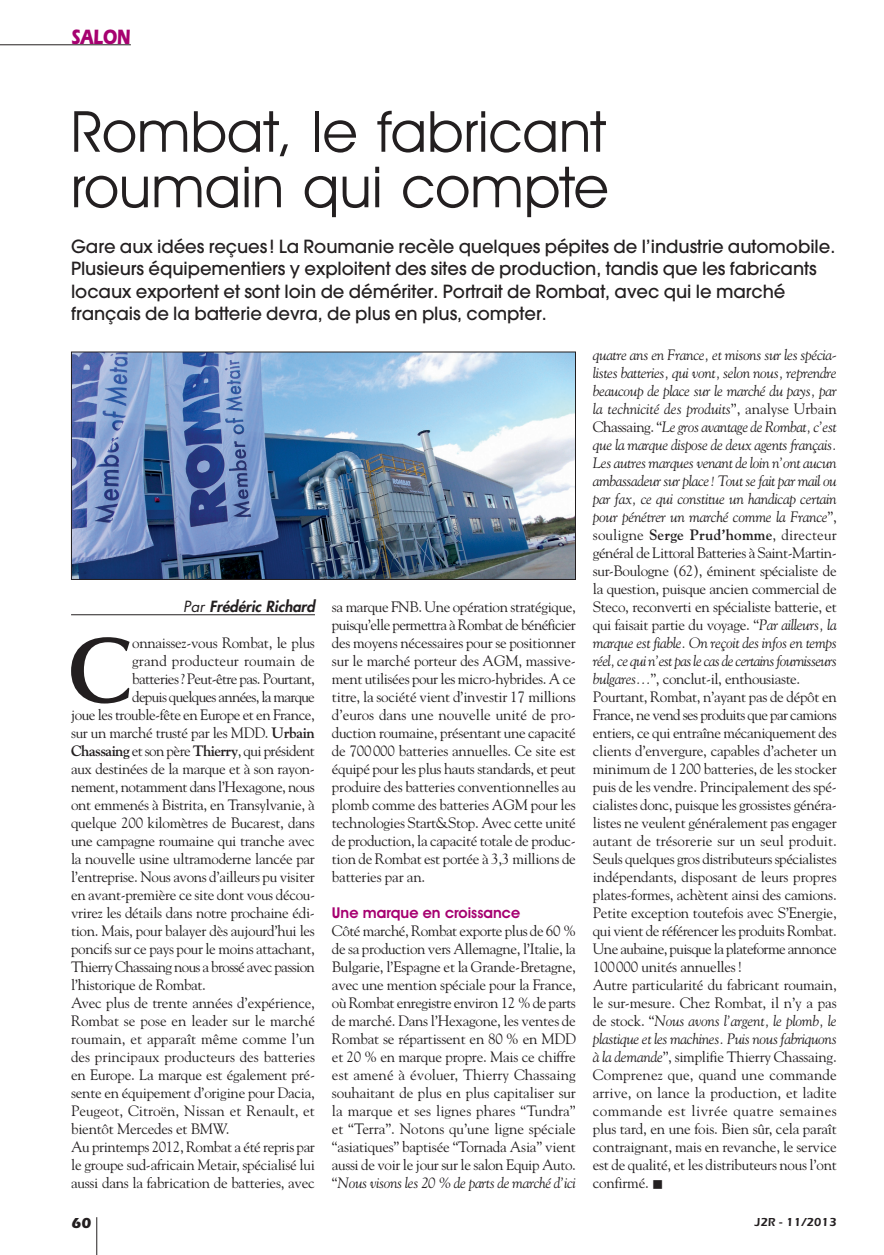
<style>
.page{position:relative;width:884px;height:1255px;background:#fff}
.page>*{position:absolute;margin:0;border:0;box-sizing:border-box;transform-origin:0 0}
.t1{font:600 93.75px "Optima LT Std";color:#231f20}
.t2{font:57px/55.5px "Avant Garde IT Cby BT";letter-spacing:.005em;color:#231f20}
.t3{font:700 21.45px "Itc Eras";letter-spacing:-.005em;color:#a60170;scale:.77 1}
.t4{font:500 18px/22.5px "Avant Garde";letter-spacing:-.005em;color:#231f20}
.t5{font:15px/18px "Goudy";letter-spacing:-.02em;color:#231f20;text-align:justify}
.t6{font:15px "Goudy";letter-spacing:-.04em;color:#231f20}
.t7{font:15px "Goudy";color:#231f20}
.t8{font:15px "Goudy";letter-spacing:-.045em;color:#231f20}
.t9{font:15px "Goudy";letter-spacing:.01em;color:#231f20}
.t10{font:600 15px "Avant Garde IT Cby BT";color:#a60170}
.t11{font:italic 800 15px "Futura";color:#231f20}
.t12{font:700 15px "Itc Eras";color:#231f20}
.t13{font:600 12px "Itc Eras";color:#231f20}
.s1{font-weight:400}
.s2{font-weight:700}
.s3{font-style:italic}
</style>
<div class="page">
<hr style="left:96px;top:1217px;width:1px;height:38px;background:#231f20">
<hr style="left:0;top:44px;width:131px;height:1px;background:#231f20">
<hr style="left:71px;top:614px;width:244px;height:1px;background:#231f20">
<img style="left:71px;top:351px;width:505px;height:229px">
<h3 class="t3" style="left:71px;top:25px;width:79px">SALON</h3>
<h2 class="t2" style="left:71px;top:103px;width:539px">Rombat, le fabricant roumain qui compte</h2>
<p class="t4" style="left:71px;top:235px;width:765px">Gare aux idées reçues ! La Roumanie recèle quelques pépites de l’industrie automobile.<br>Plusieurs équipementiers y exploitent des sites de production, tandis que les fabricants locaux exportent et sont loin de démériter. Portrait de Rombat, avec qui le marché français de la batterie devra, de plus en plus, compter.</p>
<p class="t11" style="left:183px;top:597px;width:133px"><span class="s1">Par</span> Frédéric Richard</p>
<h1 class="t1" style="left:66px;top:616px;width:67px">C</h1>
<p class="t5" style="left:132px;top:634px;width:184px">onnaissez-vous Rombat, le plus</p>
<p class="t9" style="left:132px;top:652px;width:184px">grand producteur roumain de</p>
<p class="t6" style="left:132px;top:670px;width:184px">batteries ? Peut-être pas. Pourtant,</p>
<p class="t8" style="left:132px;top:688px;width:184px">depuis quelques années, la marque</p>
<p class="t5" style="left:71px;top:706px;width:245px">joue les trouble-fête en Europe et en France,</p>
<p class="t5" style="left:71px;top:724px;width:245px">sur un marché trusté par les MDD. <span class="s2">Urbain</span></p>
<p class="t6" style="left:71px;top:742px;width:245px"><span class="s2">Chassaing</span> et son père <span class="s2">Thierry</span>, qui président</p>
<p class="t5" style="left:71px;top:760px;width:245px">aux destinées de la marque et à son rayon-</p>
<p class="t5" style="left:71px;top:778px;width:245px">nement, notamment dans l’Hexagone, nous</p>
<p class="t5" style="left:71px;top:796px;width:245px">ont emmenés à Bistrita, en Transylvanie, à</p>
<p class="t5" style="left:71px;top:814px;width:245px">quelque 200 kilomètres de Bucarest, dans</p>
<p class="t5" style="left:71px;top:832px;width:245px">une campagne roumaine qui tranche avec</p>
<p class="t5" style="left:71px;top:850px;width:245px">la nouvelle usine ultramoderne lancée par</p>
<p class="t5" style="left:71px;top:868px;width:245px">l’entreprise. Nous avons d’ailleurs pu visiter</p>
<p class="t5" style="left:71px;top:886px;width:245px">en avant-première ce site dont vous décou-</p>
<p class="t5" style="left:71px;top:904px;width:245px">vrirez les détails dans notre prochaine édi-</p>
<p class="t5" style="left:71px;top:922px;width:245px">tion. Mais, pour balayer dès aujourd’hui les</p>
<p class="t5" style="left:71px;top:940px;width:245px">poncifs sur ce pays pour le moins attachant,</p>
<p class="t6" style="left:71px;top:958px;width:245px">Thierry Chassaing nous a brossé avec passion</p>
<p class="t5" style="left:71px;top:976px;width:136px">l’historique de Rombat.</p>
<p class="t5" style="left:71px;top:994px;width:245px">Avec plus de trente années d’expérience,</p>
<p class="t5" style="left:71px;top:1012px;width:245px">Rombat se pose en leader sur le marché</p>
<p class="t7" style="left:71px;top:1030px;width:245px">roumain, et apparaît même comme l’un</p>
<p class="t5" style="left:71px;top:1048px;width:245px">des principaux producteurs des batteries</p>
<p class="t5" style="left:71px;top:1066px;width:245px">en Europe. La marque est également pré-</p>
<p class="t5" style="left:71px;top:1084px;width:245px">sente en équipement d’origine pour Dacia,</p>
<p class="t7" style="left:71px;top:1102px;width:245px">Peugeot, Citroën, Nissan et Renault, et</p>
<p class="t5" style="left:71px;top:1120px;width:160px">bientôt Mercedes et BMW.</p>
<p class="t5" style="left:71px;top:1138px;width:245px">Au printemps 2012, Rombat a été repris par</p>
<p class="t5" style="left:71px;top:1156px;width:245px">le groupe sud-africain Metair, spécialisé lui</p>
<p class="t5" style="left:71px;top:1174px;width:245px">aussi dans la fabrication de batteries, avec</p>
<p class="t12" style="left:71px;top:1214px;width:22px">60</p>
<p class="t5" style="left:332px;top:598px;width:245px">sa marque FNB. Une opération stratégique, puisqu’elle permettra à Rombat de bénéficier des moyens nécessaires pour se positionner sur le marché porteur des AGM, massive&shy;ment utilisées pour les micro-hybrides. A ce titre, la société vient d’investir 17 millions d’euros dans une nouvelle unité de pro&shy;duction roumaine, présentant une capacité de 700 000 batteries annuelles. Ce site est équipé pour les plus hauts standards, et peut produire des batteries conventionnelles au plomb comme des batteries AGM pour les technologies Start&amp;Stop. Avec cette unité de production, la capacité totale de produc&shy;tion de Rombat est portée à 3,3 millions de batteries par an.</p>
<p class="t10" style="left:332px;top:904px;width:190px">Une marque en croissance</p>
<p class="t5" style="left:332px;top:922px;width:245px">Côté marché, Rombat exporte plus de 60 % de sa production vers Allemagne, l’Italie, la Bulgarie, l’Espagne et la Grande-Bretagne, avec une mention spéciale pour la France, où Rombat enregistre environ 12 % de parts de marché. Dans l’Hexagone, les ventes de Rombat se répartissent en 80 % en MDD et 20 % en marque propre. Mais ce chiffre est amené à évoluer, Thierry Chassaing souhaitant de plus en plus capitaliser sur la marque et ses lignes phares “Tundra” et “Terra”. Notons qu’une ligne spéciale “asiatiques” baptisée “Tornada Asia” vient aussi de voir le jour sur le salon Equip Auto. “<span class="s3">Nous visons les 20 % de parts de marché d’ici</span></p>
<p class="t5" style="left:593px;top:346px;width:245px;text-align:left"><span class="s3">quatre ans en France, et misons sur les spécia&shy;listes batteries, qui vont, selon nous, reprendre beaucoup de place sur le marché du pays, par la technicité des produits</span>”, analyse Urbain Chassaing. “<span class="s3">Le gros avantage de Rombat, c’est que la marque dispose de deux agents français.<br>Les autres marques venant de loin n’ont aucun ambassadeur sur place ! Tout se fait par mail ou par fax, ce qui constitue un handicap certain pour pénétrer un marché comme la France</span>”, souligne <span class="s2">Serge Prud’homme</span>, directeur général de Littoral Batteries à Saint-Martin&shy;sur-Boulogne (62), éminent spécialiste de la question, puisque ancien commercial de Steco, reconverti en spécialiste batterie, et qui faisait partie du voyage. “<span class="s3">Par ailleurs, la marque est fiable. On reçoit des infos en temps réel, ce qui n’est pas le cas de certains fournisseurs bulgares…</span>”, conclut-il, enthousiaste.<br>Pourtant, Rombat, n’ayant pas de dépôt en France, ne vend ses produits que par camions entiers, ce qui entraîne mécaniquement des clients d’envergure, capables d’acheter un minimum de 1 200 batteries, de les stocker puis de les vendre. Principalement des spé&shy;cialistes donc, puisque les grossistes généra&shy;listes ne veulent généralement pas engager autant de trésorerie sur un seul produit.<br>Seuls quelques gros distributeurs spécialistes indépendants, disposant de leurs propres plates-formes, achètent ainsi des camions.<br>Petite exception toutefois avec S’Energie, qui vient de référencer les produits Rombat.<br>Une aubaine, puisque la plateforme annonce 100 000 unités annuelles !<br>Autre particularité du fabricant roumain, le sur-mesure. Chez Rombat, il n’y a pas de stock. “<span class="s3">Nous avons l’argent, le plomb, le plastique et les machines. Puis nous fabriquons à la demande</span>”, simplifie Thierry Chassaing.<br>Comprenez que, quand une commande arrive, on lance la production, et ladite commande est livrée quatre semaines plus tard, en une fois. Bien sûr, cela paraît contraignant, mais en revanche, le service est de qualité, et les distributeurs nous l’ont confirmé.</p>
<p class="t13" style="left:755px;top:1215px;width:83px">J2R - 11/2013</p>
</div>
